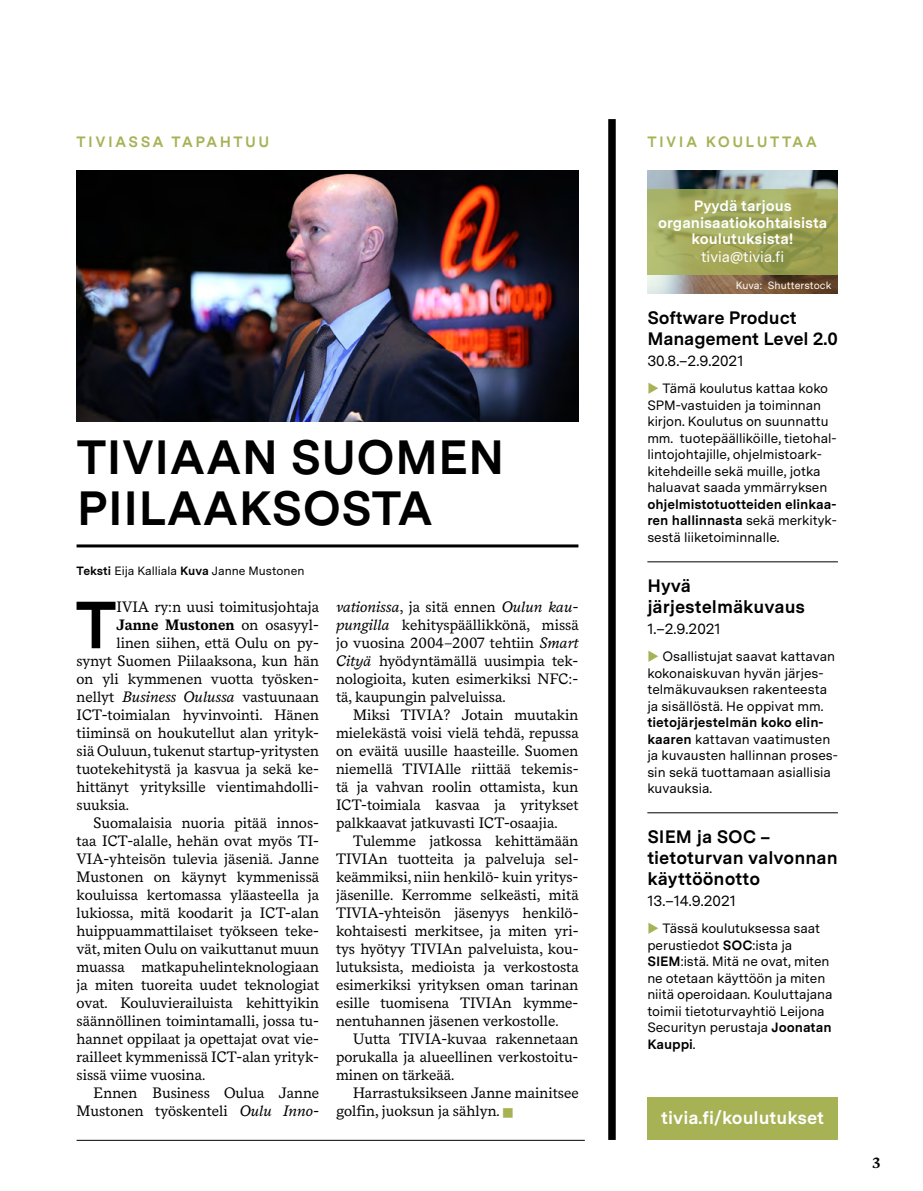
<style>
.page{position:relative;width:923px;height:1191px;background:#fff}
.page>*{position:absolute;margin:0;border:0;box-sizing:border-box;transform-origin:0 0}
.t1{font:700 66.45px "Messina Sans";color:#000}
.t2{font:700 48px/51px "Messina Sans";color:#000}
.t3{font:700 18px/21px "Messina Sans";color:#000}
.t4{font:700 18px "Messina Sans";color:#fff}
.t5{font:16.5px "Wingdings";color:#a7b255}
.t6{font:15px/18px "Messina Serif";color:#000;text-align:justify}
.t7{font:700 15px/16.5px "Messina Sans";color:#fff;text-align:center}
.t8{font:15px "Messina Sans";color:#000}
.t9{font:700 15px "Messina Sans";letter-spacing:.16em;color:#a7b255}
.t10{font:700 15px "Messina Serif";color:#000}
.t11{font:15px "Messina Sans";color:#fff}
.t12{font:13.5px/16.5px "Messina Sans";letter-spacing:-.005em;color:#000}
.t13{font:700 13.5px/16.5px "Messina Sans";letter-spacing:-.005em;color:#000;text-align:justify}
.t14{font:12px "Messina Sans";color:#000}
.t15{font:10.5px "Messina Sans";color:#fff}
.s1{font-weight:700}
.s2{color:#a7b255}
.s3{font-weight:400}
.s4{font-style:italic}
</style>
<div class="page">
<img style="left:77px;top:170px;width:501px;height:251px">
<img style="left:647px;top:170px;width:191px;height:123px">
<div style="left:647px;top:1097px;width:191px;height:43px;background:#a7b255"></div>
<hr style="left:77px;top:544px;width:501px;height:3px;background:#000">
<hr style="left:647px;top:812px;width:191px;height:1px;background:#000">
<hr style="left:647px;top:561px;width:191px;height:1px;background:#000">
<hr style="left:77px;top:1140px;width:508px;height:1px;background:#000">
<div style="left:608px;top:119px;width:8px;height:1021px;background:#000"></div>
<svg style="left:647px;top:189px;width:191px;height:85px;background:#a1a85b"></svg>
<p class="t9" style="left:77px;top:131px;width:194px">TIVIASSA TAPAHTUU</p>
<p class="t9" style="left:647px;top:131px;width:171px">TIVIA KOULUTTAA</p>
<p class="t7" style="left:658px;top:197px;width:171px">Pyydä tarjous organisaatiokohtaisista koulutuksista!</p>
<p class="t11" style="left:701px;top:246px;width:85px">tivia@tivia.fi</p>
<p class="t15" style="left:736px;top:277px;width:97px">Kuva: Shutterstock</p>
<h2 class="t2" style="left:77px;top:430px;width:429px">TIVIAAN SUOMEN<br>PIILAAKSOSTA</h2>
<p class="t14" style="left:77px;top:561px;width:229px"><span class="s1">Teksti</span> Eija Kalliala <span class="s1">Kuva</span> Janne Mustonen</p>
<p class="t3" style="left:647px;top:306px;width:192px">Software Product<br>Management Level 2.0</p>
<p class="t8" style="left:647px;top:349px;width:98px">30.8.–2.9.2021</p>
<p class="t12" style="left:647px;top:380px;width:191px"><span class="s2">◆</span> Tämä koulutus kattaa koko<br>SPM-vastuiden ja toiminnan kirjon. Koulutus on suunnattu mm. tuotepäälliköille, tietohal&shy;lintojohtajille, ohjelmistoark&shy;kitehdeille sekä muille, jotka haluavat saada ymmärryksen</p>
<p class="t13" style="left:647px;top:495px;width:191px">ohjelmistotuotteiden elinkaa&shy;ren hallinnasta <span class="s3">sekä merkityk&shy;sestä liiketoiminnalle.</span></p>
<h1 class="t1" style="left:76px;top:575px;width:42px">T</h1>
<p class="t6" style="left:116px;top:597px;width:204px">IVIA ry:n uusi toimitusjohtaja</p>
<p class="t10" style="left:116px;top:613px;width:204px">Janne Mustonen <span class="s3">on osasyyl-</span></p>
<p class="t6" style="left:116px;top:633px;width:204px">linen siihen, että Oulu on py-</p>
<p class="t6" style="left:77px;top:651px;width:244px">synyt Suomen Piilaaksona, kun hän</p>
<p class="t6" style="left:77px;top:669px;width:244px">on yli kymmenen vuotta työsken-</p>
<p class="t6" style="left:77px;top:687px;width:244px">nellyt <span class="s4">Business Oulussa</span> vastuunaan</p>
<p class="t6" style="left:77px;top:705px;width:244px">ICT-toimialan hyvinvointi. Hänen</p>
<p class="t6" style="left:77px;top:723px;width:244px">tiiminsä on houkutellut alan yrityk-</p>
<p class="t6" style="left:77px;top:741px;width:244px">siä Ouluun, tukenut startup-yritysten</p>
<p class="t6" style="left:77px;top:759px;width:244px">tuotekehitystä ja kasvua ja sekä ke-</p>
<p class="t6" style="left:77px;top:777px;width:244px">hittänyt yrityksille vientimahdolli-</p>
<p class="t6" style="left:77px;top:795px;width:54px">suuksia.</p>
<p class="t6" style="left:94px;top:813px;width:227px">Suomalaisia nuoria pitää innos-</p>
<p class="t6" style="left:77px;top:831px;width:244px">taa ICT-alalle, hehän ovat myös TI-</p>
<p class="t6" style="left:77px;top:849px;width:244px">VIA-yhteisön tulevia jäseniä. Janne</p>
<p class="t6" style="left:77px;top:867px;width:244px">Mustonen on käynyt kymmenissä</p>
<p class="t6" style="left:77px;top:885px;width:244px">kouluissa kertomassa yläasteella ja</p>
<p class="t6" style="left:77px;top:903px;width:244px">lukiossa, mitä koodarit ja ICT-alan</p>
<p class="t6" style="left:77px;top:921px;width:244px">huippuammattilaiset työkseen teke-</p>
<p class="t6" style="left:77px;top:939px;width:244px">vät, miten Oulu on vaikuttanut muun</p>
<p class="t6" style="left:77px;top:957px;width:244px">muassa matkapuhelinteknologiaan</p>
<p class="t6" style="left:77px;top:975px;width:244px">ja miten tuoreita uudet teknologiat</p>
<p class="t6" style="left:77px;top:993px;width:244px">ovat. Kouluvierailuista kehittyikin</p>
<p class="t6" style="left:77px;top:1011px;width:244px">säännöllinen toimintamalli, jossa tu-</p>
<p class="t6" style="left:77px;top:1029px;width:244px">hannet oppilaat ja opettajat ovat vie-</p>
<p class="t6" style="left:77px;top:1047px;width:244px">railleet kymmenissä ICT-alan yrityk-</p>
<p class="t6" style="left:77px;top:1065px;width:130px">sissä viime vuosina.</p>
<p class="t6" style="left:94px;top:1083px;width:227px">Ennen Business Oulua Janne</p>
<p class="t6" style="left:77px;top:1101px;width:244px">Mustonen työskenteli <span class="s4">Oulu Inno-</span></p>
<p class="t3" style="left:647px;top:574px;width:159px">Hyvä järjestelmäkuvaus</p>
<p class="t8" style="left:647px;top:617px;width:75px">1.–2.9.2021</p>
<p class="t6" style="left:336px;top:597px;width:244px"><span class="s4">vationissa</span>, ja sitä ennen <span class="s4">Oulun kau&shy;pungilla</span> kehityspäällikkönä, missä jo vuosina 2004–2007 tehtiin <span class="s4">Smart Cityä</span> hyödyntämällä uusimpia tek&shy;nologioita, kuten esimerkiksi NFC:- tä, kaupungin palveluissa.</p>
<p class="t6" style="left:336px;top:705px;width:244px;text-indent:17px">Miksi TIVIA? Jotain muutakin mielekästä voisi vielä tehdä, repussa on eväitä uusille haasteille. Suomen niemellä TIVIAlle riittää tekemis&shy;tä ja vahvan roolin ottamista, kun ICT-toimiala kasvaa ja yritykset palkkaavat jatkuvasti ICT-osaajia.</p>
<p class="t6" style="left:336px;top:831px;width:244px;text-indent:17px">Tulemme jatkossa kehittämään TIVIAn tuotteita ja palveluja sel&shy;keämmiksi, niin henkilö- kuin yritys&shy;jäsenille. Kerromme selkeästi, mitä TIVIA-yhteisön jäsenyys henkilö&shy;kohtaisesti merkitsee, ja miten yri&shy;tys hyötyy TIVIAn palveluista, kou&shy;lutuksista, medioista ja verkostosta esimerkiksi yrityksen oman tarinan esille tuomisena TIVIAn kymme&shy;nentuhannen jäsenen verkostolle.</p>
<p class="t6" style="left:336px;top:1029px;width:244px;text-indent:17px">Uutta TIVIA-kuvaa rakennetaan porukalla ja alueellinen verkostoitu&shy;minen on tärkeää.</p>
<p class="t6" style="left:336px;top:1083px;width:244px;text-indent:17px">Harrastuksikseen Janne mainitsee golfin, juoksun ja sählyn.</p>
<p class="t12" style="left:647px;top:648px;width:189px"><span class="s2">◆</span> Osallistujat saavat kattavan kokonaiskuvan hyvän järjes&shy;telmäkuvauksen rakenteesta ja sisällöstä. He oppivat mm.</p>
<p class="t12" style="left:647px;top:714px;width:192px"><span class="s1">tietojärjestelmän koko elin&shy;kaaren</span> kattavan vaatimusten ja kuvausten hallinnan proses&shy;sin sekä tuottamaan asiallisia kuvauksia.</p>
<p class="t3" style="left:647px;top:825px;width:192px">SIEM ja SOC – tietoturvan valvonnan käyttöönotto</p>
<p class="t8" style="left:647px;top:889px;width:90px">13.–14.9.2021</p>
<p class="t12" style="left:647px;top:920px;width:187px"><span class="s2">◆</span> Tässä koulutuksessa saat perustiedot <span class="s1">SOC</span>:ista ja<br><span class="s1">SIEM</span>:istä. Mitä ne ovat, miten ne otetaan käyttöön ja miten niitä operoidaan. Kouluttajana toimii tietoturvayhtiö Leijona<br>Securityn perustaja <span class="s1">Joonatan<br>Kauppi</span>.</p>
<p class="t5" style="left:502px;top:1103px;width:14px">■</p>
<p class="t4" style="left:661px;top:1104px;width:164px">tivia.fi/koulutukset</p>
<p class="t10" style="left:872px;top:1151px;width:10px">3</p>
</div>
